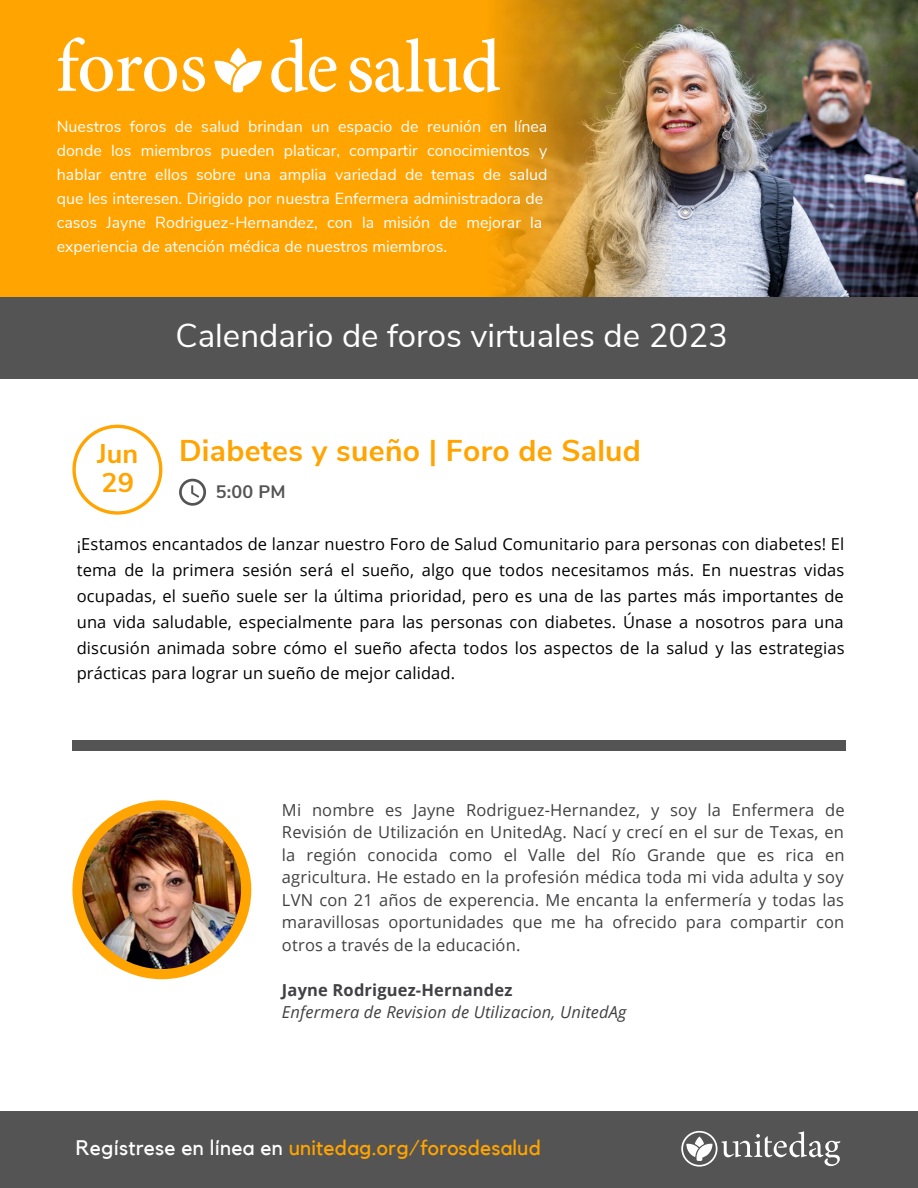
<style>
.page{position:relative;width:918px;height:1188px;background:#fff}
.page>*{position:absolute;margin:0;border:0;box-sizing:border-box;transform-origin:0 0}
.t1{font:33px "Nunito Sans";color:#fff}
.t2{font:700 30px "Nunito Sans";letter-spacing:.01em;color:#ffa400}
.t3{font:700 27px "Nunito Sans";color:#ffa400}
.t4{font:21px "Kollektif";letter-spacing:.01em;color:#ffa400}
.t5{font:700 18px "Nunito Sans";color:#545454}
.t6{font:16.5px/25.8px "Open Sans";letter-spacing:.01em;color:#000;text-align:justify}
.t7{font:16.5px/22.5px "Open Sans";letter-spacing:.01em;color:#414042;text-align:justify}
.t8{font:italic 16.5px "Open Sans";letter-spacing:.01em;color:#414042}
.t9{font:700 16.5px "Open Sans";letter-spacing:.01em;color:#414042}
.t10{font:16.05px/24px "Nunito Sans";color:#fff}
.s1{color:#fff}
</style>
<div class="page">
<div style="left:0;top:0;width:793px;height:358px;background:#ffa400"></div>
<img style="left:718px;top:0;width:200px;height:297px">
<img style="left:356px;top:0;width:362px;height:297px">
<div style="left:0;top:297px;width:918px;height:82px;background:#545454"></div>
<div style="left:0;top:1111px;width:918px;height:77px;background:#545454"></div>
<svg style="left:681px;top:1131px;width:159px;height:36px"></svg>
<svg style="left:72px;top:425px;width:90px;height:90px"></svg>
<svg style="left:179px;top:479px;width:27px;height:27px"></svg>
<svg style="left:72px;top:800px;width:179px;height:179px"></svg>
<img style="left:82px;top:810px;width:159px;height:159px">
<div style="left:72px;top:740px;width:774px;height:11px;background:#545454"></div>
<svg style="left:58px;top:37px;width:442px;height:55px"></svg>
<p class="t10" style="left:57px;top:115px;width:492px">Nuestros foros de salud brindan un espacio de reunión en línea donde los miembros pueden platicar, compartir conocimientos y hablar entre ellos sobre una amplia variedad de temas de salud que les interesen. Dirigido por nuestra Enfermera administradora de casos Jayne Rodriguez-Hernandez, con la misión de mejorar la experiencia de atención médica de nuestros miembros.</p>
<p class="t3" style="left:97px;top:436px;width:43px">Jun</p>
<p class="t3" style="left:101px;top:465px;width:34px">29</p>
<p class="t1" style="left:175px;top:314px;width:554px">Calendario de foros virtuales de 2023</p>
<p class="t2" style="left:179px;top:431px;width:463px">Diabetes y sueño | Foro de Salud</p>
<p class="t5" style="left:216px;top:479px;width:71px">5:00 PM</p>
<p class="t6" style="left:77px;top:531px;width:769px">¡Estamos encantados de lanzar nuestro Foro de Salud Comunitario para personas con diabetes! El tema de la primera sesión será el sueño, algo que todos necesitamos más. En nuestras vidas ocupadas, el sueño suele ser la última prioridad, pero es una de las partes más importantes de una vida saludable, especialmente para las personas con diabetes. Únase a nosotros para una discusión animada sobre cómo el sueño afecta todos los aspectos de la salud y las estrategias prácticas para lograr un sueño de mejor calidad.</p>
<p class="t7" style="left:282px;top:798px;width:564px">Mi nombre es Jayne Rodriguez-Hernandez, y soy la Enfermera de Revisión de Utilización en UnitedAg. Nací y crecí en el sur de Texas, en la región conocida como el Valle del Río Grande que es rica en agricultura. He estado en la profesión médica toda mi vida adulta y soy LVN con 21 años de experencia. Me encanta la enfermería y todas las maravillosas oportunidades que me ha ofrecido para compartir con otros a través de la educación.</p>
<p class="t9" style="left:282px;top:978px;width:232px">Jayne Rodriguez-Hernandez</p>
<p class="t8" style="left:282px;top:1000px;width:346px">Enfermera de Revision de Utilizacion, UnitedAg</p>
<p class="t4" style="left:76px;top:1138px;width:467px"><span class="s1">Regístrese en línea en</span> unitedag.org/forosdesalud</p>
</div>
